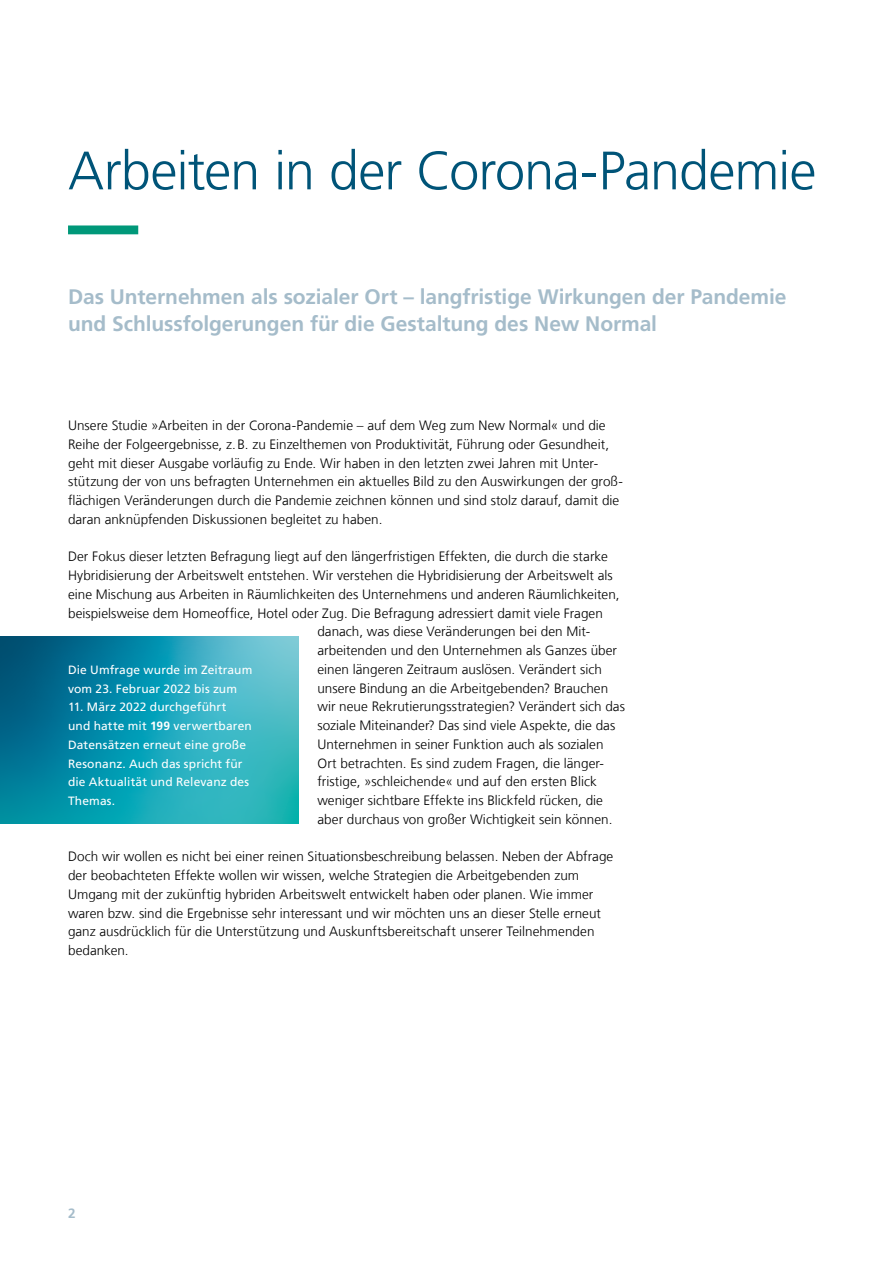
<style>
.page{position:relative;width:893px;height:1263px;background:#fff}
.page>*{position:absolute;margin:0;border:0;box-sizing:border-box;transform-origin:0 0}
.t1{font:300 54px "Frutiger LT Com";letter-spacing:-.02em;color:#005478}
.t2{font:700 21px/27.3px "Frutiger LT Com";letter-spacing:-.005em;color:#a5bcca}
.t3{font:300 13.5px/18.8px "Frutiger LT Com";letter-spacing:.005em;color:#000}
.t4{font:700 13.5px "Frutiger LT Com";color:#a5bcca}
.t5{font:12px/18.8px "Frutiger LT Com";letter-spacing:.01em;color:#fff}
.s1{font-weight:700}
</style>
<div class="page">
<svg style="left:68px;top:225px;width:71px;height:9px"></svg>
<svg style="left:0;top:636px;width:299px;height:188px;background:#1c9ab0"></svg>
<h1 class="t1" style="left:68px;top:139px;width:750px">Arbeiten in der Corona-Pandemie</h1>
<h2 class="t2" style="left:68px;top:283px;width:720px">Das Unternehmen als sozialer Ort – langfristige Wirkungen der Pandemie und Schlussfolgerungen für die Gestaltung des New Normal</h2>
<p class="t3" style="left:68px;top:416px;width:556px">Unsere Studie »Arbeiten in der Corona-Pandemie – auf dem Weg zum New Normal« und die Reihe der Folgeergebnisse, z.B. zu Einzelthemen von Produktivität, Führung oder Gesundheit, geht mit dieser Ausgabe vorläufig zu Ende. Wir haben in den letzten zwei Jahren mit Unter&shy;stützung der von uns befragten Unternehmen ein aktuelles Bild zu den Auswirkungen der groß&shy;flächigen Veränderungen durch die Pandemie zeichnen können und sind stolz darauf, damit die daran anknüpfenden Diskussionen begleitet zu haben.</p>
<p class="t3" style="left:68px;top:547px;width:541px">Der Fokus dieser letzten Befragung liegt auf den längerfristigen Effekten, die durch die starke</p>
<p class="t3" style="left:68px;top:566px;width:546px">Hybridisierung der Arbeitswelt entstehen. Wir verstehen die Hybridisierung der Arbeitswelt als</p>
<p class="t3" style="left:68px;top:585px;width:553px">eine Mischung aus Arbeiten in Räumlichkeiten des Unternehmens und anderen Räumlichkeiten,</p>
<p class="t3" style="left:68px;top:604px;width:536px">beispielsweise dem Homeoffice, Hotel oder Zug. Die Befragung adressiert damit viele Fragen</p>
<p class="t3" style="left:317px;top:622px;width:274px">danach, was diese Veränderungen bei den Mit-</p>
<p class="t3" style="left:317px;top:641px;width:301px">arbeitenden und den Unternehmen als Ganzes über</p>
<p class="t3" style="left:317px;top:660px;width:286px">einen längeren Zeitraum auslösen. Verändert sich</p>
<p class="t3" style="left:317px;top:679px;width:292px">unsere Bindung an die Arbeitgebenden? Brauchen</p>
<p class="t3" style="left:317px;top:697px;width:309px">wir neue Rekrutierungsstrategien? Verändert sich das</p>
<p class="t3" style="left:317px;top:716px;width:299px">soziale Miteinander? Das sind viele Aspekte, die das</p>
<p class="t3" style="left:317px;top:735px;width:288px">Unternehmen in seiner Funktion auch als sozialen</p>
<p class="t3" style="left:317px;top:754px;width:288px">Ort betrachten. Es sind zudem Fragen, die länger-</p>
<p class="t3" style="left:317px;top:772px;width:281px">fristige, »schleichende« und auf den ersten Blick</p>
<p class="t3" style="left:317px;top:791px;width:287px">weniger sichtbare Effekte ins Blickfeld rücken, die</p>
<p class="t3" style="left:317px;top:810px;width:297px">aber durchaus von großer Wichtigkeit sein können.</p>
<p class="t3" style="left:68px;top:847px;width:547px">Doch wir wollen es nicht bei einer reinen Situationsbeschreibung belassen. Neben der Abfrage der beobachteten Effekte wollen wir wissen, welche Strategien die Arbeitgebenden zum Umgang mit der zukünftig hybriden Arbeitswelt entwickelt haben oder planen. Wie immer waren bzw. sind die Ergebnisse sehr interessant und wir möchten uns an dieser Stelle erneut ganz ausdrücklich für die Unterstützung und Auskunftsbereitschaft unserer Teilnehmenden bedanken.</p>
<p class="t5" style="left:68px;top:660px;width:186px">Die Umfrage wurde im Zeitraum vom 23. Februar 2022 bis zum</p>
<p class="t5" style="left:68px;top:698px;width:185px">11. März 2022 durchgeführt<br>und hatte mit <span class="s1">199</span> verwertbaren<br>Datensätzen erneut eine große<br>Resonanz. Auch das spricht für die Aktualität und Relevanz des<br>Themas.</p>
<p class="t4" style="left:68px;top:1205px;width:9px">2</p>
</div>
